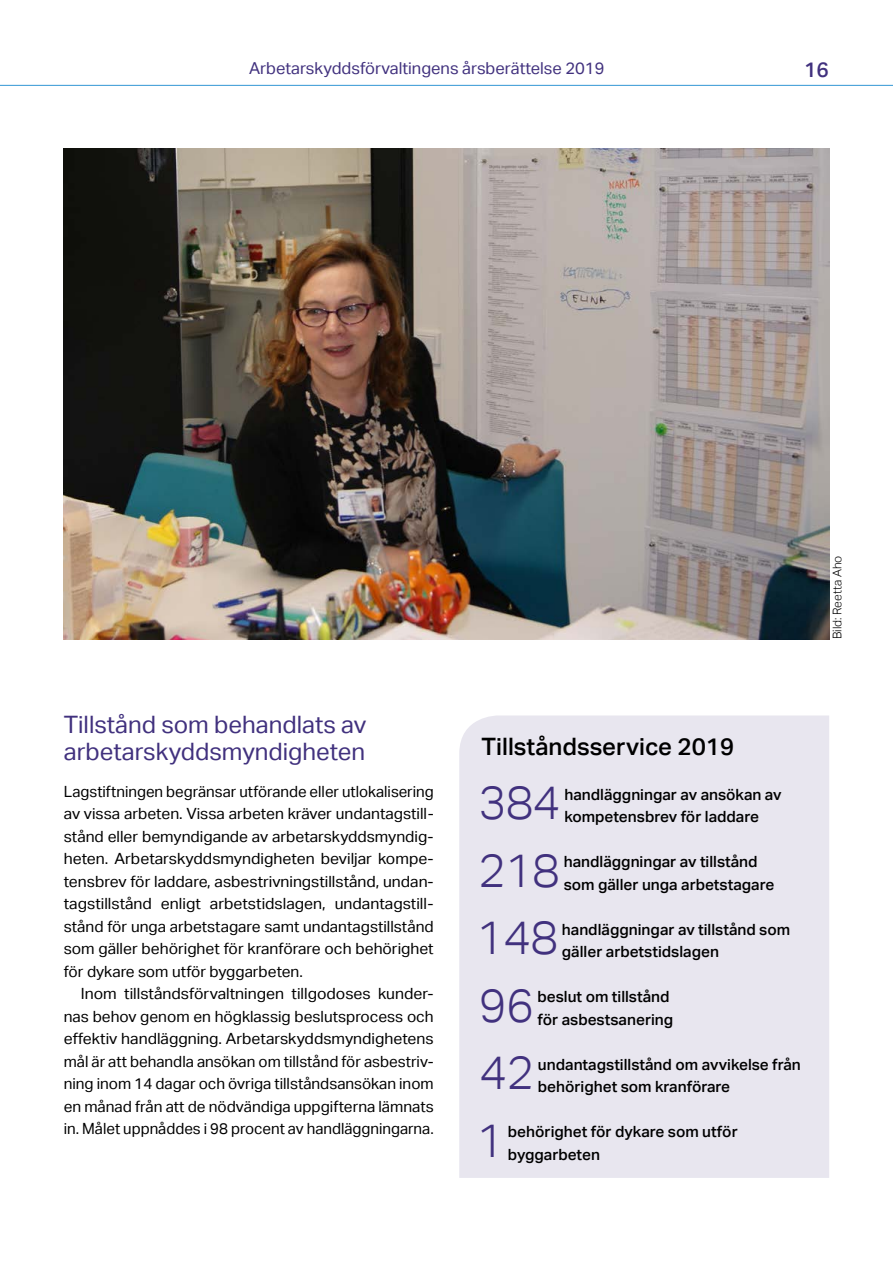
<style>
.page{position:relative;width:893px;height:1263px;background:#fff}
.page>*{position:absolute;margin:0;border:0;box-sizing:border-box;transform-origin:0 0}
.Alkuleipis{font:300 46.95px "Aktiv Grotesk";letter-spacing:-.02em;color:#41317e}
.Väliotsikko{font:24px/27px "Aktiv Grotesk";color:#41317e}
.nosto_ots{font:500 24px "Aktiv Grotesk";color:#000}
.t1{font:500 21px "Aktiv Grotesk";color:#41317e}
.t2{font:16.5px "Aktiv Grotesk";color:#41317e}
.Alkuleipis-2{font:15.45px/22.5px "Aktiv Grotesk";color:#000;text-align:justify}
.Leipis{font:15.45px/22.5px "Aktiv Grotesk";color:#000;text-align:justify}
.Alkuleipis-3{font:500 15.45px/22.5px "Aktiv Grotesk";color:#000}
.t3{font:300 12px "Aktiv Grotesk";color:#000}
</style>
<div class="page">
<hr style="left:0;top:85px;width:893px;height:1px;background:#3c9bd6">
<div style="left:459px;top:715px;width:370px;height:463px;background:#e8e6ef"></div>
<img style="left:64px;top:149px;width:765px;height:490px">
<p class="t2" style="left:249px;top:59px;width:357px">Arbetarskyddsförvaltingens årsberättelse 2019</p>
<h3 class="t1" style="left:804px;top:58px;width:26px">16</h3>
<h3 class="Väliotsikko" style="left:64px;top:711px;width:304px">Tillstånd som behandlats av arbetarskyddsmyndigheten</h3>
<p class="Alkuleipis-2" style="left:64px;top:780px;width:371px">Lagstiftningen begränsar utförande eller utlokalisering av vissa arbeten. Vissa arbeten kräver undantagstill&shy;stånd eller bemyndigande av arbetarskyddsmyndig&shy;heten. Arbetarskyddsmyndigheten beviljar kompe&shy;tensbrev för laddare, asbestrivningstillstånd, undan&shy;tagstillstånd enligt arbetstidslagen, undantagstill&shy;stånd för unga arbetstagare samt undantagstillstånd som gäller behörighet för kranförare och behörighet för dykare som utför byggarbeten.</p>
<p class="Leipis" style="left:64px;top:982px;width:371px;text-indent:17px">Inom tillståndsförvaltningen tillgodoses kunder&shy;nas behov genom en högklassig beslutsprocess och effektiv handläggning. Arbetarskyddsmyndighetens mål är att behandla ansökan om tillstånd för asbestriv&shy;ning inom 14 dagar och övriga tillståndsansökan inom en månad från att de nödvändiga uppgifterna lämnats in. Målet uppnåddes i 98 procent av handläggningarna.</p>
<p class="t3" style="left:830px;top:639px;width:85px;rotate:-90deg">Bild: Reetta Aho</p>
<h3 class="nosto_ots" style="left:482px;top:733px;width:254px">Tillståndsservice 2019</h3>
<p class="Alkuleipis" style="left:479px;top:775px;width:83px">384</p>
<p class="Alkuleipis-3" style="left:564px;top:783px;width:219px">handläggningar av ansökan av kompetensbrev för laddare</p>
<p class="Alkuleipis" style="left:478px;top:843px;width:83px">218</p>
<p class="Alkuleipis-3" style="left:564px;top:850px;width:212px">handläggningar av tillstånd som gäller unga arbetstagare</p>
<p class="Alkuleipis" style="left:476px;top:910px;width:83px">148</p>
<p class="Alkuleipis-3" style="left:562px;top:918px;width:230px">handläggningar av tillstånd som gäller arbetstidslagen</p>
<p class="Alkuleipis" style="left:479px;top:978px;width:56px">96</p>
<p class="Alkuleipis-3" style="left:538px;top:985px;width:137px">beslut om tillstånd för asbestsanering</p>
<p class="Alkuleipis" style="left:479px;top:1045px;width:56px">42</p>
<p class="Alkuleipis-3" style="left:538px;top:1053px;width:264px">undantagstillstånd om avvikelse från behörighet som kranförare</p>
<p class="Alkuleipis" style="left:476px;top:1113px;width:29px">1</p>
<p class="Alkuleipis-3" style="left:508px;top:1120px;width:231px">behörighet för dykare som utför byggarbeten</p>
</div>
